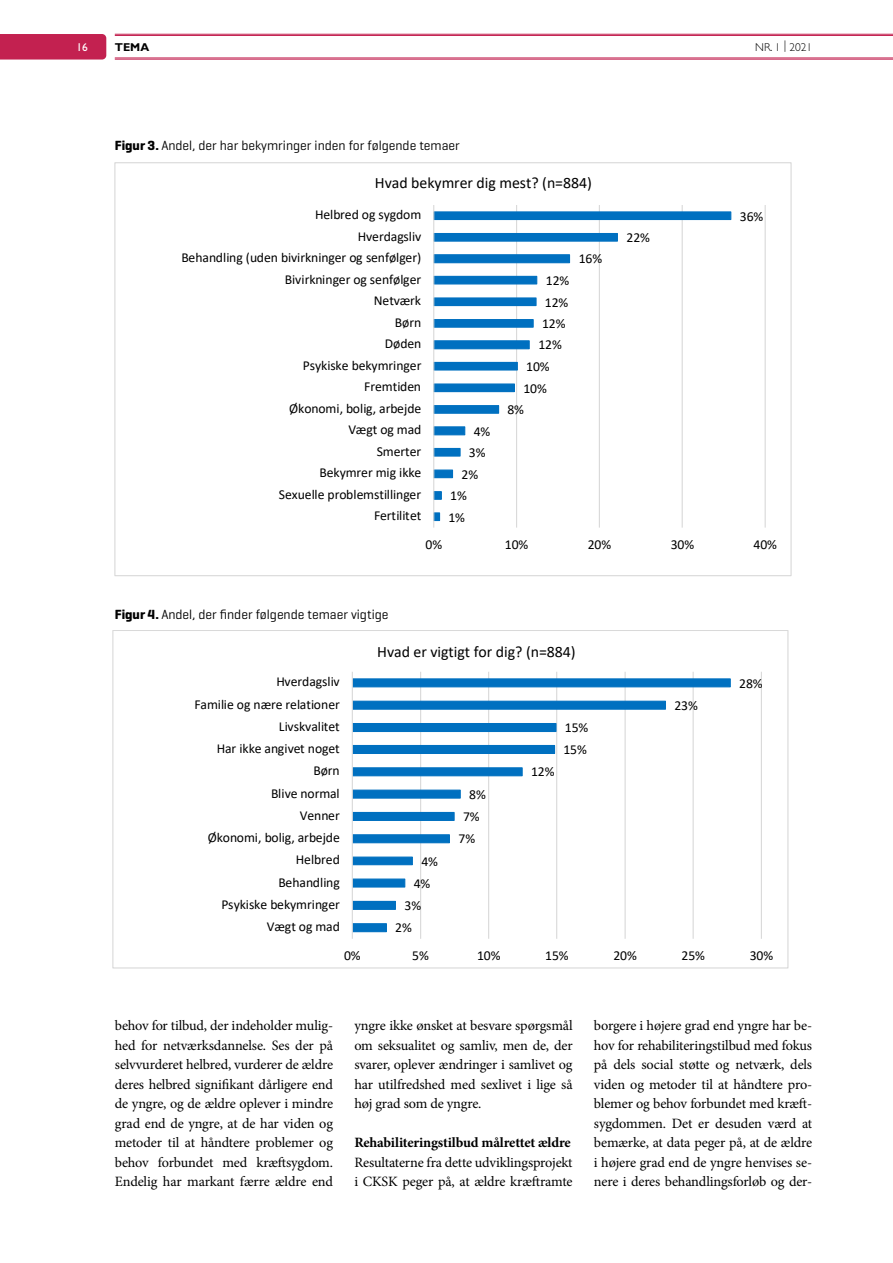
<style>
.page{position:relative;width:893px;height:1263px;background:#fff}
.page>*{position:absolute;margin:0;border:0;box-sizing:border-box;transform-origin:0 0}
.t1{font:15.9px "Calibri";letter-spacing:-.005em;color:#000}
.t2{font:14.25px/19.5px "Minion Pro";letter-spacing:-.01em;color:#000;text-align:justify}
.t3{font:700 14.25px "Minion Pro";letter-spacing:-.015em;color:#000}
.t4{font:13.65px "Calibri";letter-spacing:-.005em;color:#000}
.t5{font:13.5px "Geogrotesque";color:#000}
.t6{font:300 11.4px "Gill Sans Std";color:#000}
.t7{font:700 11.4px "Gill Sans Std";color:#000}
.t8{font:11.4px "Gill Sans Std";color:#fff}
.s1{font-weight:700}
</style>
<div class="page">
<div style="left:0;top:34px;width:106px;height:26px;background:#c32150"></div>
<hr style="left:115px;top:34px;width:778px;height:1px;background:#c32150">
<hr style="left:115px;top:35px;width:778px;height:1px;background:#c32150">
<hr style="left:115px;top:58px;width:778px;height:1px;background:#c32150">
<hr style="left:115px;top:59px;width:778px;height:1px;background:#c32150">
<hr style="left:516px;top:205px;width:1px;height:323px;background:#d9d9d9">
<hr style="left:599px;top:205px;width:1px;height:323px;background:#d9d9d9">
<hr style="left:682px;top:205px;width:1px;height:323px;background:#d9d9d9">
<hr style="left:765px;top:205px;width:1px;height:323px;background:#d9d9d9">
<svg style="left:434px;top:211px;width:298px;height:311px"></svg>
<hr style="left:433px;top:205px;width:1px;height:323px;background:#d9d9d9">
<hr style="left:420px;top:672px;width:1px;height:267px;background:#d9d9d9">
<hr style="left:488px;top:672px;width:1px;height:267px;background:#d9d9d9">
<hr style="left:556px;top:672px;width:1px;height:267px;background:#d9d9d9">
<hr style="left:625px;top:672px;width:1px;height:267px;background:#d9d9d9">
<hr style="left:693px;top:672px;width:1px;height:267px;background:#d9d9d9">
<hr style="left:761px;top:672px;width:1px;height:267px;background:#d9d9d9">
<svg style="left:353px;top:678px;width:378px;height:255px"></svg>
<hr style="left:352px;top:672px;width:1px;height:267px;background:#d9d9d9">
<p class="t8" style="left:77px;top:40px;width:13px">16</p>
<p class="t6" style="left:755px;top:41px;width:58px">NR. 1 | 2021</p>
<p class="t7" style="left:115px;top:40px;width:36px">TEMA</p>
<p class="t5" style="left:115px;top:137px;width:347px"><span class="s1">Figur 3.</span> Andel, der har bekymringer inden for følgende temaer</p>
<p class="t1" style="left:375px;top:172px;width:218px">Hvad bekymrer dig mest? (n=884)</p>
<p class="t4" style="left:315px;top:205px;width:108px">Helbred og sygdom</p>
<p class="t4" style="left:358px;top:227px;width:65px">Hverdagsliv</p>
<p class="t4" style="left:181px;top:248px;width:241px">Behandling (uden bivirkninger og senfølger)</p>
<p class="t4" style="left:579px;top:249px;width:25px">16%</p>
<p class="t4" style="left:285px;top:270px;width:138px">Bivirkninger og senfølger</p>
<p class="t4" style="left:546px;top:271px;width:25px">12%</p>
<p class="t4" style="left:374px;top:291px;width:49px">Netværk</p>
<p class="t4" style="left:545px;top:293px;width:25px">12%</p>
<p class="t4" style="left:395px;top:313px;width:28px">Børn</p>
<p class="t4" style="left:542px;top:314px;width:25px">12%</p>
<p class="t4" style="left:385px;top:334px;width:38px">Døden</p>
<p class="t4" style="left:538px;top:335px;width:25px">12%</p>
<p class="t4" style="left:303px;top:356px;width:120px">Psykiske bekymringer</p>
<p class="t4" style="left:526px;top:357px;width:25px">10%</p>
<p class="t4" style="left:364px;top:377px;width:58px">Fremtiden</p>
<p class="t4" style="left:523px;top:379px;width:25px">10%</p>
<p class="t4" style="left:289px;top:399px;width:134px">Økonomi, bolig, arbejde</p>
<p class="t4" style="left:507px;top:400px;width:18px">8%</p>
<p class="t4" style="left:348px;top:420px;width:75px">Vægt og mad</p>
<p class="t4" style="left:474px;top:421px;width:18px">4%</p>
<p class="t4" style="left:377px;top:442px;width:46px">Smerter</p>
<p class="t4" style="left:469px;top:443px;width:18px">3%</p>
<p class="t4" style="left:320px;top:463px;width:103px">Bekymrer mig ikke</p>
<p class="t4" style="left:461px;top:465px;width:18px">2%</p>
<p class="t4" style="left:279px;top:485px;width:144px">Sexuelle problemstillinger</p>
<p class="t4" style="left:450px;top:486px;width:18px">1%</p>
<p class="t4" style="left:374px;top:506px;width:49px">Fertilitet</p>
<p class="t4" style="left:448px;top:508px;width:18px">1%</p>
<p class="t4" style="left:626px;top:228px;width:25px">22%</p>
<p class="t4" style="left:740px;top:207px;width:25px">36%</p>
<p class="t5" style="left:115px;top:606px;width:275px"><span class="s1">Figur 4.</span> Andel, der finder følgende temaer vigtige</p>
<p class="t4" style="left:425px;top:535px;width:18px">0%</p>
<p class="t4" style="left:505px;top:535px;width:25px">10%</p>
<p class="t4" style="left:588px;top:535px;width:25px">20%</p>
<p class="t4" style="left:671px;top:535px;width:25px">30%</p>
<p class="t4" style="left:753px;top:535px;width:25px">40%</p>
<p class="t1" style="left:377px;top:641px;width:200px">Hvad er vigtigt for dig? (n=884)</p>
<p class="t4" style="left:276px;top:672px;width:65px">Hverdagsliv</p>
<p class="t4" style="left:739px;top:673px;width:25px">28%</p>
<p class="t4" style="left:194px;top:695px;width:147px">Familie og nære relationer</p>
<p class="t4" style="left:674px;top:696px;width:25px">23%</p>
<p class="t4" style="left:279px;top:717px;width:62px">Livskvalitet</p>
<p class="t4" style="left:565px;top:718px;width:25px">15%</p>
<p class="t4" style="left:217px;top:739px;width:125px">Har ikke angivet noget</p>
<p class="t4" style="left:563px;top:740px;width:25px">15%</p>
<p class="t4" style="left:313px;top:761px;width:28px">Børn</p>
<p class="t4" style="left:531px;top:762px;width:25px">12%</p>
<p class="t4" style="left:271px;top:784px;width:70px">Blive normal</p>
<p class="t4" style="left:469px;top:785px;width:18px">8%</p>
<p class="t4" style="left:300px;top:806px;width:42px">Venner</p>
<p class="t4" style="left:463px;top:807px;width:18px">7%</p>
<p class="t4" style="left:208px;top:828px;width:134px">Økonomi, bolig, arbejde</p>
<p class="t4" style="left:458px;top:829px;width:18px">7%</p>
<p class="t4" style="left:296px;top:850px;width:45px">Helbred</p>
<p class="t4" style="left:421px;top:852px;width:18px">4%</p>
<p class="t4" style="left:278px;top:872px;width:63px">Behandling</p>
<p class="t4" style="left:414px;top:874px;width:18px">4%</p>
<p class="t4" style="left:221px;top:895px;width:120px">Psykiske bekymringer</p>
<p class="t4" style="left:404px;top:896px;width:18px">3%</p>
<p class="t4" style="left:267px;top:917px;width:75px">Vægt og mad</p>
<p class="t4" style="left:395px;top:918px;width:18px">2%</p>
<p class="t4" style="left:344px;top:946px;width:18px">0%</p>
<p class="t4" style="left:412px;top:946px;width:18px">5%</p>
<p class="t4" style="left:477px;top:946px;width:25px">10%</p>
<p class="t4" style="left:545px;top:946px;width:25px">15%</p>
<p class="t4" style="left:613px;top:946px;width:25px">20%</p>
<p class="t4" style="left:681px;top:946px;width:25px">25%</p>
<p class="t4" style="left:750px;top:946px;width:25px">30%</p>
<p class="t2" style="left:115px;top:1016px;width:220px">behov for tilbud, der indeholder mulig&shy;hed for netværksdannelse. Ses der på selvvurderet helbred, vurderer de ældre deres helbred signifikant dårligere end de yngre, og de ældre oplever i mindre grad end de yngre, at de har viden og metoder til at håndtere problemer og behov forbundet med kræftsygdom.<br>Endelig har markant færre ældre end</p>
<p class="t2" style="left:354px;top:1016px;width:220px">yngre ikke ønsket at besvare spørgsmål om seksualitet og samliv, men de, der svarer, oplever ændringer i samlivet og har utilfredshed med sexlivet i lige så høj grad som de yngre.</p>
<p class="t3" style="left:354px;top:1132px;width:218px">Rehabiliteringstilbud målrettet ældre</p>
<p class="t2" style="left:354px;top:1152px;width:220px">Resultaterne fra dette udviklingsprojekt i CKSK peger på, at ældre kræftramte</p>
<p class="t2" style="left:594px;top:1016px;width:220px">borgere i højere grad end yngre har be&shy;hov for rehabiliteringstilbud med fokus på dels social støtte og netværk, dels viden og metoder til at håndtere pro&shy;blemer og behov forbundet med kræft&shy;sygdommen. Det er desuden værd at bemærke, at data peger på, at de ældre i højere grad end de yngre henvises se&shy;nere i deres behandlingsforløb og der-</p>
</div>
